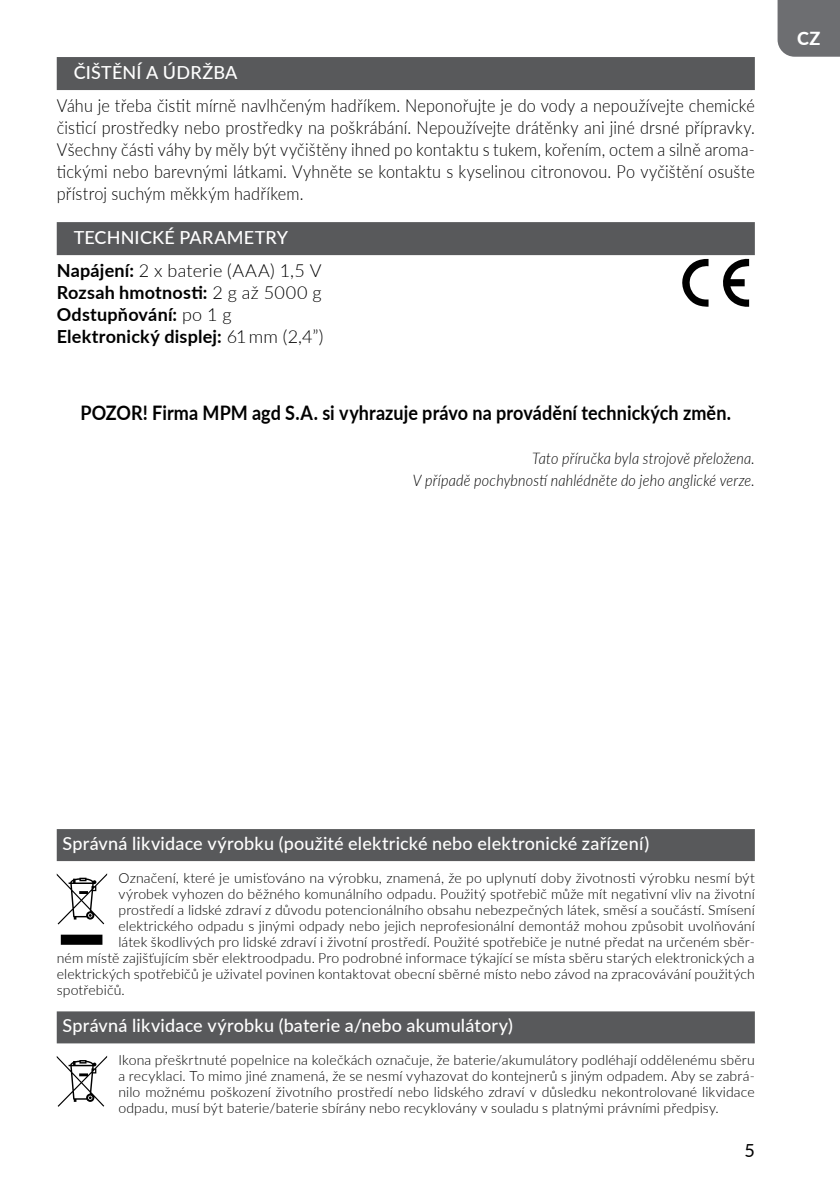
<style>
.page{position:relative;width:840px;height:1191px;background:#fff}
.page>*{position:absolute;margin:0;border:0;box-sizing:border-box;transform-origin:0 0}
.t1{font:700 20px "Lato";letter-spacing:.005em;color:#000;scale:.9 1}
.t2{font:300 18px/22px "Lato";letter-spacing:.01em;color:#000;text-align:justify;scale:.9 1}
.t3{font:500 18px/33px "Lato";letter-spacing:.01em;color:#fff}
.t4{font:700 18px/22px "Lato";letter-spacing:.01em;color:#000}
.t5{font:800 18px "Lato";color:#fff}
.t6{font:18px "Lato";color:#000}
.t7{font:italic 300 16px/22px "Lato";letter-spacing:.015em;color:#000;text-align:right;scale:.9 1}
.t8{font:300 14px/16px "Lato";letter-spacing:.01em;color:#000;text-align:justify}
.s1{font-weight:700;color:#000}
.s2{font-weight:300;color:#000}
.s3{font-weight:300}
</style>
<div class="page">
<div style="left:777px;top:0;width:62px;height:57px;background:#6d6e71"></div>
<div style="left:57px;top:57px;width:697px;height:33px;background:#58595b"></div>
<div style="left:57px;top:222px;width:697px;height:33px;background:#58595b"></div>
<svg style="left:682px;top:259px;width:26px;height:48px"></svg>
<svg style="left:723px;top:259px;width:25px;height:48px"></svg>
<div style="left:57px;top:1011px;width:697px;height:32px;background:#58595b"></div>
<svg style="left:57px;top:1056px;width:50px;height:51px"></svg>
<div style="left:57px;top:829px;width:697px;height:32px;background:#58595b"></div>
<svg style="left:57px;top:873px;width:50px;height:71px"></svg>
<p class="t3" style="left:74px;top:55px;width:165px">ČIŠTĚNÍ A ÚDRŽBA</p>
<p class="t2" style="left:57px;top:94px;width:776px">Váhu je třeba čistit mírně navlhčeným hadříkem. Neponořujte je do vody a nepoužívejte chemické čisticí prostředky nebo prostředky na poškrábání. Nepoužívejte drátěnky ani jiné drsné přípravky.<br>Všechny části váhy by měly být vyčištěny ihned po kontaktu s tukem, kořením, octem a silně aroma&shy;tickými nebo barevnými látkami. Vyhněte se kontaktu s kyselinou citronovou. Po vyčištění osušte přístroj suchým měkkým hadříkem.</p>
<p class="t3" style="left:57px;top:220px;width:266px;text-indent:17px">TECHNICKÉ PARAMETRY<br><span class="s1">Napájení:</span> <span class="s2">2 x baterie (AAA) 1,5 V</span></p>
<p class="t4" style="left:57px;top:280px;width:268px">Rozsah hmotnosti: <span class="s3">2 g až 5000 g<br></span>Odstupňování: <span class="s3">po 1 g<br></span>Elektronický displej: <span class="s3">61 mm (2,4”)</span></p>
<h1 class="t1" style="left:80px;top:398px;width:723px">POZOR! Firma MPM agd S.A. si vyhrazuje právo na provádění technických změn.</h1>
<p class="t7" style="left:413px;top:446px;width:381px">Tato příručka byla strojově přeložena.<br>V případě pochybností nahlédněte do jeho anglické verze.</p>
<p class="t5" style="left:796px;top:25px;width:25px">CZ</p>
<p class="t3" style="left:62px;top:826px;width:588px">Správná likvidace výrobku (použité elektrické nebo elektronické zařízení)</p>
<p class="t8" style="left:118px;top:869px;width:637px">Označení, které je umisťováno na výrobku, znamená, že po uplynutí doby životnosti výrobku nesmí být</p>
<p class="t8" style="left:118px;top:885px;width:637px">výrobek vyhozen do běžného komunálního odpadu. Použitý spotřebič může mít negativní vliv na životní</p>
<p class="t8" style="left:118px;top:901px;width:637px">prostředí a lidské zdraví z důvodu potencionálního obsahu nebezpečných látek, směsí a součástí. Smísení</p>
<p class="t8" style="left:118px;top:917px;width:637px">elektrického odpadu s jinými odpady nebo jejich neprofesionální demontáž mohou způsobit uvolňování</p>
<p class="t8" style="left:118px;top:933px;width:637px">látek škodlivých pro lidské zdraví i životní prostředí. Použité spotřebiče je nutné předat na určeném sběr-</p>
<p class="t8" style="left:57px;top:949px;width:699px">ném místě zajišťujícím sběr elektroodpadu. Pro podrobné informace týkající se místa sběru starých elektronických a</p>
<p class="t8" style="left:57px;top:965px;width:699px">elektrických spotřebičů je uživatel povinen kontaktovat obecní sběrné místo nebo závod na zpracovávání použitých</p>
<p class="t8" style="left:57px;top:981px;width:69px">spotřebičů.</p>
<p class="t3" style="left:62px;top:1008px;width:452px">Správná likvidace výrobku (baterie a/nebo akumulátory)</p>
<p class="t8" style="left:118px;top:1051px;width:637px">Ikona přeškrtnuté popelnice na kolečkách označuje, že baterie/akumulátory podléhají oddělenému sběru a recyklaci. To mimo jiné znamená, že se nesmí vyhazovat do kontejnerů s jiným odpadem. Aby se zabrá&shy;nilo možnému poškození životního prostředí nebo lidského zdraví v důsledku nekontrolované likvidace odpadu, musí být baterie/baterie sbírány nebo recyklovány v souladu s platnými právními předpisy.</p>
<p class="t6" style="left:744px;top:1137px;width:12px">5</p>
</div>
